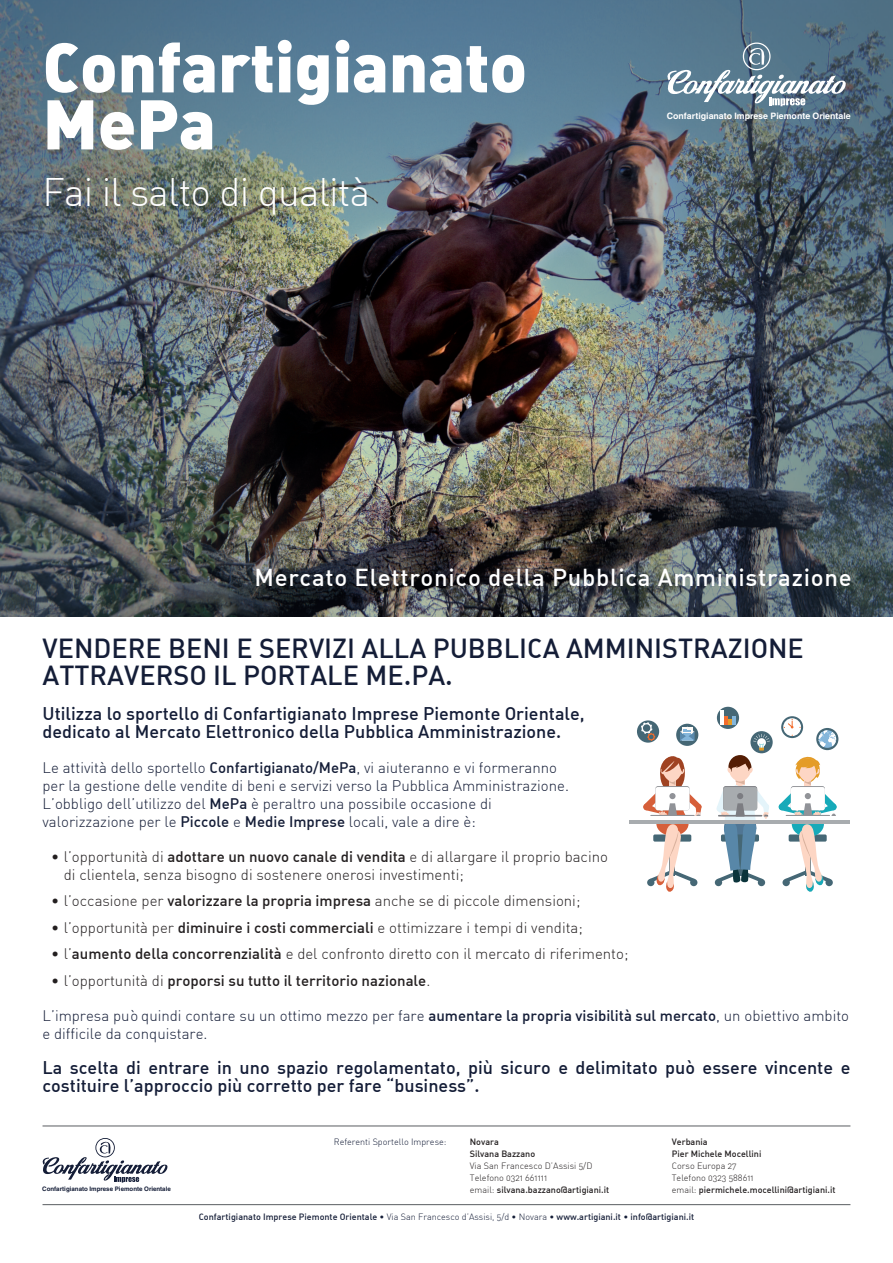
<style>
.page{position:relative;width:893px;height:1263px;background:#fff}
.page>*{position:absolute;margin:0;border:0;box-sizing:border-box;transform-origin:0 0}
.t1{font:900 69px "DIN Alternate";letter-spacing:-.005em;color:#fff}
.t2{font:300 39px "DIN Alternate";letter-spacing:-.02em;color:#fff}
.t3{font:500 27px/27px "DIN Alternate";color:#141d37}
.t4{font:500 24px "DIN Alternate";letter-spacing:.03em;color:#fff}
.t5{font:500 18px/18px "DIN Alternate";color:#141d37}
.t6{font:300 15px/18px "DIN Alternate";color:#141d37}
.t7{font:300 15px/18px "DIN Alternate";color:#231f20}
.t8{font:500 15px "DIN Alternate";color:#231f20}
.t9{font:500 9px "DIN Alternate";color:#231f20}
.t10{font:500 9px "DIN Alternate";color:#141d37}
.t11{font:300 9px "DIN Alternate";color:#231f20}
.t12{font:300 9px "DIN Alternate";color:#141d37}
.t13{font:700 8.85px "Helvetica LT Std";color:#fff}
.t14{font:700 6.15px "Helvetica LT Std";color:#141d37}
.s1{font-weight:500}
.s2{font-weight:300}
</style>
<div class="page">
<img style="left:0;top:0;width:893px;height:617px">
<svg style="left:666px;top:43px;width:180px;height:63px;background:#728d9e"></svg>
<hr style="left:43px;top:1125px;width:807px;height:1px;background:#5a5d61">
<svg style="left:42px;top:1138px;width:126px;height:44px"></svg>
<hr style="left:43px;top:1204px;width:807px;height:1px;background:#5a5d61">
<svg style="left:643px;top:756px;width:59px;height:136px"></svg>
<div style="left:690px;top:879px;width:7px;height:7px;background:#456775;border-radius:50%"></div>
<div style="left:647px;top:879px;width:7px;height:7px;background:#456775;border-radius:50%"></div>
<div style="left:630px;top:816px;width:220px;height:8px;background:#fff"></div>
<hr style="left:630px;top:820px;width:220px;height:4px;background:#a8acaf">
<div style="left:717px;top:707px;width:22px;height:22px;background:#456775;border-radius:50%"></div>
<hr style="left:721px;top:710px;width:3px;height:15px;background:#fff">
<svg style="left:676px;top:724px;width:22px;height:22px"></svg>
<svg style="left:680px;top:726px;width:15px;height:14px"></svg>
<svg style="left:637px;top:720px;width:22px;height:23px"></svg>
<svg style="left:641px;top:722px;width:14px;height:19px"></svg>
<svg style="left:714px;top:716px;width:125px;height:176px"></svg>
<p class="t1" style="left:43px;top:21px;width:486px">Confartigianato</p>
<p class="t1" style="left:43px;top:78px;width:175px">MePa</p>
<p class="t2" style="left:43px;top:168px;width:329px">Fai il salto di qualità</p>
<p class="t13" style="left:667px;top:110px;width:185px">Confartigianato Imprese Piemonte Orientale</p>
<p class="t4" style="left:254px;top:562px;width:599px">Mercato Elettronico della Pubblica Amministrazione</p>
<p class="t3" style="left:43px;top:634px;width:763px">VENDERE BENI E SERVIZI ALLA PUBBLICA AMMINISTRAZIONE<br>ATTRAVERSO IL PORTALE ME.PA.</p>
<p class="t5" style="left:43px;top:704px;width:544px">Utilizza lo sportello di Confartigianato Imprese Piemonte Orientale, dedicato al Mercato Elettronico della Pubblica Amministrazione.</p>
<p class="t6" style="left:43px;top:758px;width:528px">Le attività dello sportello <span class="s1">Confartigianato/MePa</span>, vi aiuteranno e vi formeranno per la gestione delle vendite di beni e servizi verso la Pubblica Amministrazione.<br>L’obbligo dell’utilizzo del <span class="s1">MePa</span> è peraltro una possibile occasione di valorizzazione per le <span class="s1">Piccole</span> e <span class="s1">Medie Imprese</span> locali, vale a dire è:</p>
<p class="t7" style="left:64px;top:847px;width:546px;text-indent:-13px">• l’opportunità di <span class="s1">adottare un nuovo canale di vendita</span> e di allargare il proprio bacino di clientela, senza bisogno di sostenere onerosi investimenti;</p>
<p class="t7" style="left:51px;top:892px;width:531px">• l’occasione per <span class="s1">valorizzare la propria impresa</span> anche se di piccole dimensioni;</p>
<p class="t7" style="left:51px;top:918px;width:533px">• l’opportunità per <span class="s1">diminuire i costi commerciali</span> e ottimizzare i tempi di vendita;</p>
<p class="t7" style="left:51px;top:945px;width:579px">• l’<span class="s1">aumento della concorrenzialità</span> e del confronto diretto con il mercato di riferimento;</p>
<p class="t8" style="left:51px;top:971px;width:381px"><span class="s2">• l’opportunità di</span> proporsi su tutto il territorio nazionale<span class="s2">.</span></p>
<p class="t6" style="left:43px;top:1006px;width:808px">L’impresa può quindi contare su un ottimo mezzo per fare <span class="s1">aumentare la propria visibilità sul mercato</span>, un obiettivo ambito e difficile da conquistare.</p>
<p class="t5" style="left:43px;top:1058px;width:809px">La scelta di entrare in uno spazio regolamentato, più sicuro e delimitato può essere vincente e costituire l’approccio più corretto per fare “business”.</p>
<p class="t14" style="left:42px;top:1185px;width:130px">Confartigianato Imprese Piemonte Orientale</p>
<p class="t12" style="left:334px;top:1136px;width:114px">Referenti Sportello Imprese:</p>
<p class="t9" style="left:470px;top:1135px;width:31px">Novara</p>
<p class="t9" style="left:470px;top:1147px;width:67px">Silvana Bazzano</p>
<p class="t11" style="left:470px;top:1160px;width:124px">Via San Francesco D’Assisi 5/D</p>
<p class="t11" style="left:470px;top:1172px;width:79px">Telefono 0321 661111</p>
<p class="t9" style="left:470px;top:1183px;width:141px"><span class="s2">email:</span> silvana.bazzano@artigiani.it</p>
<p class="t9" style="left:672px;top:1135px;width:37px">Verbania</p>
<p class="t9" style="left:672px;top:1147px;width:91px">Pier Michele Mocellini</p>
<p class="t11" style="left:672px;top:1160px;width:66px">Corso Europa 27</p>
<p class="t11" style="left:672px;top:1172px;width:83px">Telefono 0323 588611</p>
<p class="t9" style="left:672px;top:1183px;width:165px"><span class="s2">email:</span> piermichele.mocellini@artigiani.it</p>
<p class="t10" style="left:199px;top:1211px;width:497px">Confartigianato Imprese Piemonte Orientale <span class="s2">• Via San Francesco d’Assisi, 5/d • Novara •</span> www.artigiani.it <span class="s2">•</span> info@artigiani.it</p>
</div>
